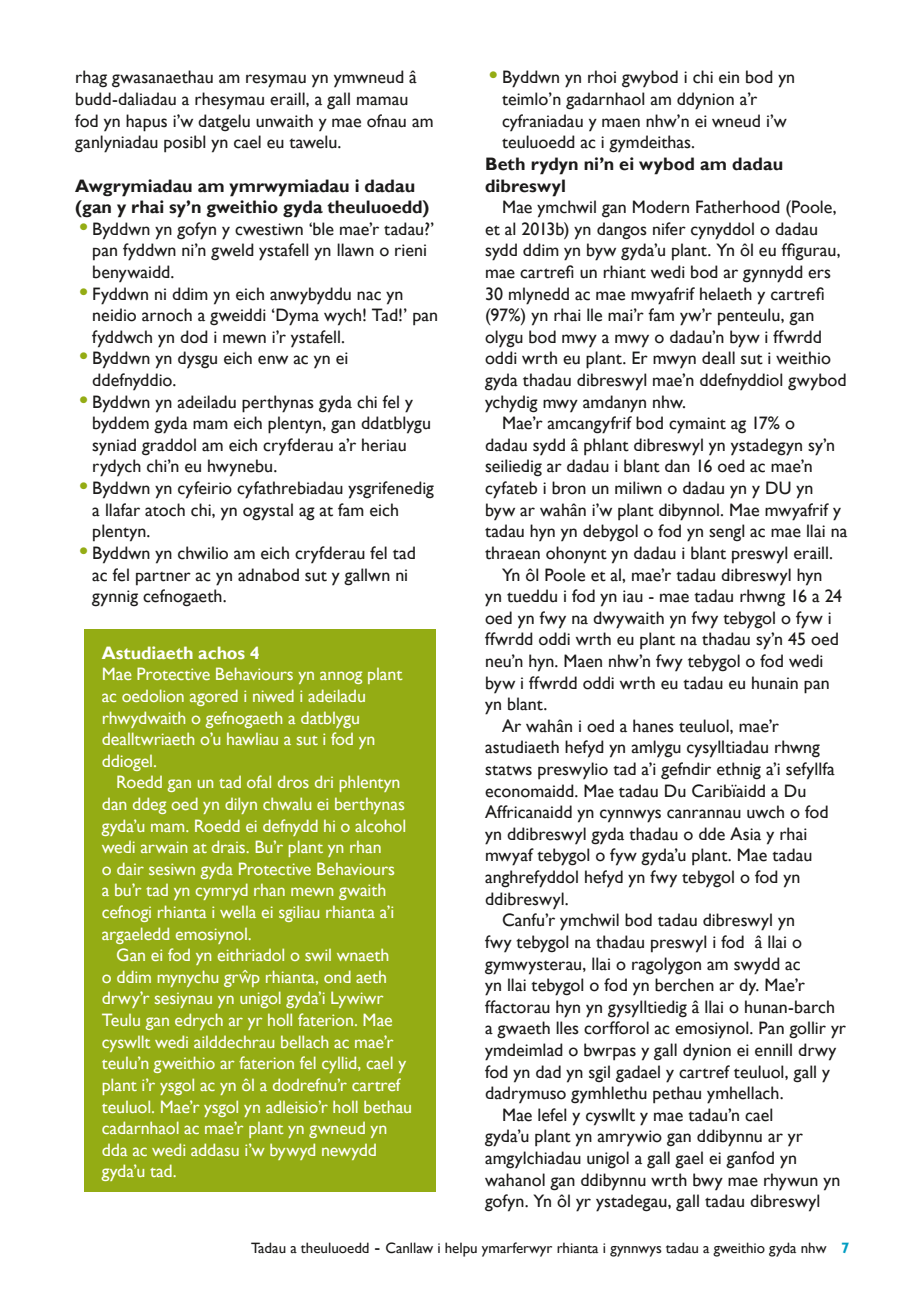
<style>
.page{position:relative;width:919px;height:1289px;background:#fff}
.page>*{position:absolute;margin:0;border:0;box-sizing:border-box;transform-origin:0 0}
.t1{font:18px/21.6px "Gill Sans";color:#1c1b1a}
.t2{font:18px/21.6px "Gill Sans";letter-spacing:-.01em;color:#fff}
.t3{font:700 18px/21.6px "Gill Sans";color:#1c1b1a}
.t4{font:700 18px "Gill Sans";letter-spacing:-.005em;color:#fff}
.t5{font:15px "Gill Sans";color:#1c1b1a}
.s1{font-weight:700;font-size:24px;color:#94ac14}
.s2{font-family:"Trebuchet MS";font-size:16.5px}
.s3{font-size:18px}
.s4{font-weight:700;color:#009dc2}
</style>
<div class="page">
<div style="left:84px;top:628px;width:351px;height:563px;background:#94ac14"></div>
<p class="t1" style="left:75px;top:67px;width:360px">rhag gwasanaethau am resymau yn ymwneud â budd-daliadau a rhesymau eraill, a gall mamau fod yn hapus i’w datgelu unwaith y mae ofnau am ganlyniadau posibl yn cael eu tawelu.</p>
<p class="t3" style="left:75px;top:175px;width:356px">Awgrymiadau am ymrwymiadau i dadau (gan y rhai sy’n gweithio gyda theuluoedd)</p>
<p class="t1" style="left:92px;top:218px;width:344px;text-indent:-13px"><span class="s1">•</span> Byddwn yn gofyn y cwestiwn ‘ble mae’r tadau?’ pan fyddwn ni’n gweld ystafell yn llawn o rieni benywaidd.</p>
<p class="t1" style="left:92px;top:283px;width:347px;text-indent:-13px"><span class="s1">•</span> Fyddwn ni ddim yn eich anwybyddu nac yn neidio arnoch a gweiddi ‘Dyma wych! Tad!’ pan fyddwch yn dod i mewn i’r ystafell.</p>
<p class="t1" style="left:92px;top:348px;width:258px;text-indent:-13px"><span class="s1">•</span> Byddwn yn dysgu eich enw ac yn ei ddefnyddio.</p>
<p class="t1" style="left:92px;top:391px;width:340px;text-indent:-13px"><span class="s1">•</span> Byddwn yn adeiladu perthynas gyda chi fel y byddem gyda mam eich plentyn, gan ddatblygu syniad graddol am eich cryfderau a’r heriau rydych chi’n eu hwynebu.</p>
<p class="t1" style="left:92px;top:477px;width:343px;text-indent:-13px"><span class="s1">•</span> Byddwn yn cyfeirio cyfathrebiadau ysgrifenedig a llafar atoch chi, yn ogystal ag at fam eich plentyn.</p>
<p class="t1" style="left:92px;top:542px;width:325px;text-indent:-13px"><span class="s1">•</span> Byddwn yn chwilio am eich cryfderau fel tad ac fel partner ac yn adnabod sut y gallwn ni gynnig cefnogaeth.</p>
<p class="t4" style="left:102px;top:641px;width:159px">Astudiaeth achos 4</p>
<p class="t2" style="left:102px;top:663px;width:302px">Mae Protective Behaviours yn annog plant ac oedolion agored i niwed i adeiladu rhwydwaith o gefnogaeth a datblygu dealltwriaeth o’u hawliau a sut i fod yn ddiogel.</p>
<p class="t2" style="left:102px;top:771px;width:306px;text-indent:14px">Roedd gan un tad ofal dros dri phlentyn dan ddeg oed yn dilyn chwalu ei berthynas gyda’u mam. Roedd ei defnydd hi o alcohol wedi arwain at drais. Bu’r plant yn rhan<br>o dair sesiwn gyda Protective Behaviours a bu’r tad yn cymryd rhan mewn gwaith cefnogi rhianta i wella ei sgiliau rhianta a’i argaeledd emosiynol.</p>
<p class="t2" style="left:102px;top:944px;width:312px;text-indent:14px">Gan ei fod yn eithriadol o swil wnaeth<br>o ddim mynychu gr<span class="s2">ŵ</span>p rhianta, ond aeth drwy’r sesiynau yn unigol gyda’i Lywiwr Teulu gan edrych ar yr holl faterion. Mae cyswllt wedi ailddechrau bellach ac mae’r teulu’n gweithio ar faterion fel cyllid, cael y plant i’r ysgol ac yn ôl a dodrefnu’r cartref teuluol. Mae’r ysgol yn adleisio’r holl bethau cadarnhaol ac mae’r plant yn gwneud yn dda ac wedi addasu i’w bywyd newydd gyda’u tad.</p>
<p class="t1" style="left:502px;top:67px;width:295px;text-indent:-13px"><span class="s1">•</span> Byddwn yn rhoi gwybod i chi ein bod yn teimlo’n gadarnhaol am ddynion a’r cyfraniadau y maen nhw’n ei wneud i’w teuluoedd ac i gymdeithas.</p>
<p class="t3" style="left:485px;top:153px;width:300px">Beth rydyn ni’n ei wybod am dadau dibreswyl</p>
<p class="t1" style="left:502px;top:197px;width:336px">Mae ymchwil gan Modern Fatherhood (Poole,</p>
<p class="t1" style="left:485px;top:218px;width:334px">et al 2013b) yn dangos nifer cynyddol o dadau</p>
<p class="t1" style="left:485px;top:240px;width:357px">sydd ddim yn byw gyda’u plant. Yn ôl eu ffigurau,</p>
<p class="t1" style="left:485px;top:261px;width:347px">mae cartrefi un rhiant wedi bod ar gynnydd ers</p>
<p class="t1" style="left:485px;top:283px;width:341px">30 mlynedd ac mae mwyafrif helaeth y cartrefi</p>
<p class="t1" style="left:485px;top:305px;width:331px">(97%) yn rhai lle mai’r fam yw’r penteulu, gan</p>
<p class="t1" style="left:485px;top:326px;width:338px">olygu bod mwy a mwy o dadau’n byw i ffwrdd</p>
<p class="t1" style="left:485px;top:348px;width:347px">oddi wrth eu plant. Er mwyn deall sut i weithio</p>
<p class="t1" style="left:485px;top:369px;width:363px">gyda thadau dibreswyl mae’n ddefnyddiol gwybod</p>
<p class="t1" style="left:485px;top:391px;width:202px">ychydig mwy amdanyn nhw.</p>
<p class="t1" style="left:502px;top:413px;width:294px">Mae’r amcangyfrif bod cymaint ag 17% o</p>
<p class="t1" style="left:485px;top:434px;width:352px">dadau sydd â phlant dibreswyl yn ystadegyn sy’n</p>
<p class="t1" style="left:485px;top:456px;width:329px">seiliedig ar dadau i blant dan 16 oed ac mae’n</p>
<p class="t1" style="left:485px;top:477px;width:330px">cyfateb i bron un miliwn o dadau yn y DU yn</p>
<p class="t1" style="left:485px;top:499px;width:357px">byw ar wahân i’w plant dibynnol. Mae mwyafrif y</p>
<p class="t1" style="left:485px;top:521px;width:364px">tadau hyn yn debygol o fod yn sengl ac mae llai na</p>
<p class="t1" style="left:485px;top:542px;width:349px">thraean ohonynt yn dadau i blant preswyl eraill.</p>
<p class="t1" style="left:502px;top:564px;width:322px">Yn ôl Poole et al, mae’r tadau dibreswyl hyn</p>
<p class="t1" style="left:485px;top:585px;width:358px">yn tueddu i fod yn iau - mae tadau rhwng 16 a 24</p>
<p class="t1" style="left:485px;top:607px;width:348px">oed yn fwy na dwywaith yn fwy tebygol o fyw i</p>
<p class="t1" style="left:485px;top:629px;width:355px">ffwrdd oddi wrth eu plant na thadau sy’n 45 oed</p>
<p class="t1" style="left:485px;top:650px;width:340px">neu’n hyn. Maen nhw’n fwy tebygol o fod wedi</p>
<p class="t1" style="left:485px;top:672px;width:346px">byw i ffwrdd oddi wrth eu tadau eu hunain pan</p>
<p class="t1" style="left:485px;top:693px;width:64px">yn blant.</p>
<p class="t1" style="left:502px;top:715px;width:278px">Ar wahân i oed a hanes teuluol, mae’r</p>
<p class="t1" style="left:485px;top:737px;width:336px">astudiaeth hefyd yn amlygu cysylltiadau rhwng</p>
<p class="t1" style="left:485px;top:758px;width:351px">statws preswylio tad a’i gefndir ethnig a’i sefyllfa</p>
<p class="t1" style="left:485px;top:780px;width:323px">economaidd. Mae tadau Du Caribïaidd a Du</p>
<p class="t1" style="left:485px;top:801px;width:345px">Affricanaidd yn cynnwys canrannau uwch o fod</p>
<p class="t1" style="left:485px;top:823px;width:324px">yn ddibreswyl gyda thadau o dde Asia y rhai</p>
<p class="t1" style="left:485px;top:845px;width:329px">mwyaf tebygol o fyw gyda’u plant. Mae tadau</p>
<p class="t1" style="left:485px;top:866px;width:317px">anghrefyddol hefyd yn fwy tebygol o fod yn</p>
<p class="t1" style="left:485px;top:888px;width:85px">ddibreswyl.</p>
<p class="t1" style="left:502px;top:909px;width:294px">Canfu’r ymchwil bod tadau dibreswyl yn</p>
<p class="t1" style="left:485px;top:931px;width:318px">fwy tebygol na thadau preswyl i fod â llai o</p>
<p class="t1" style="left:485px;top:953px;width:317px">gymwysterau, llai o ragolygon am swydd ac</p>
<p class="t1" style="left:485px;top:974px;width:321px">yn llai tebygol o fod yn berchen ar dy. Mae’r</p>
<p class="t1" style="left:485px;top:996px;width:351px">ffactorau hyn yn gysylltiedig â llai o hunan-barch</p>
<p class="t1" style="left:485px;top:1017px;width:362px">a gwaeth lles corfforol ac emosiynol. Pan gollir yr</p>
<p class="t1" style="left:485px;top:1039px;width:353px">ymdeimlad o bwrpas y gall dynion ei ennill drwy</p>
<p class="t1" style="left:485px;top:1061px;width:346px">fod yn dad yn sgil gadael y cartref teuluol, gall y</p>
<p class="t1" style="left:485px;top:1082px;width:300px">dadrymuso gymhlethu pethau ymhellach.</p>
<p class="t1" style="left:502px;top:1104px;width:273px">Mae lefel y cyswllt y mae tadau’n cael</p>
<p class="t1" style="left:485px;top:1125px;width:319px">gyda’u plant yn amrywio gan ddibynnu ar yr</p>
<p class="t1" style="left:485px;top:1147px;width:313px">amgylchiadau unigol a gall gael ei ganfod yn</p>
<p class="t1" style="left:485px;top:1169px;width:357px">wahanol gan ddibynnu wrth bwy mae rhywun yn</p>
<p class="t1" style="left:485px;top:1190px;width:337px">gofyn. Yn ôl yr ystadegau, gall tadau dibreswyl</p>
<p class="t5" style="left:251px;top:1239px;width:600px">Tadau a theuluoedd <span class="s3">-</span> Canllaw i helpu ymarferwyr rhianta i gynnwys tadau a gweithio gyda nhw <span class="s4">7</span></p>
</div>
